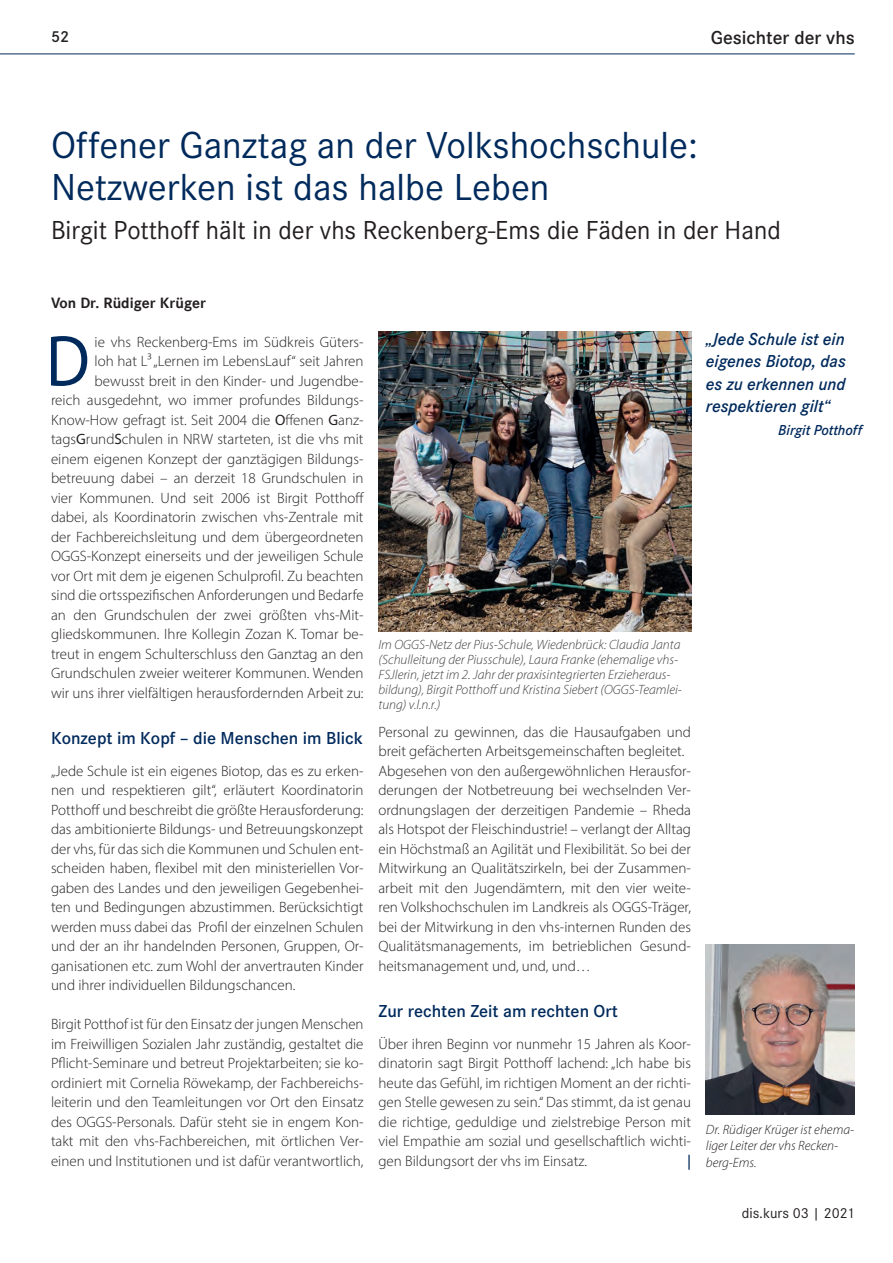
<style>
.page{position:relative;width:893px;height:1263px;background:#fff}
.page>*{position:absolute;margin:0;border:0;box-sizing:border-box;transform-origin:0 0}
._06A-Initial_normal{font:72.9px "Myriad Pro";color:#002a5c;scale:.9 1}
._01B-Headline{font:39px/42px "Corporate S";color:#002a5c}
._02B-Subline{font:27px "Corporate S";color:#231f20}
.t1{font:600 19.5px "Corporate S";color:#231f20}
._03C-Zitat{font:italic 600 18px/22.5px "Corporate S";color:#002a5c;text-align:justify}
._03B-ZUE{font:600 18px "Corporate S";color:#002a5c}
.t2{font:600 16.5px "Corporate S";color:#231f20}
._01A-fliesstext{font:300 15px/19.5px "Myriad Pro";color:#231f20;text-align:justify}
._06A-Initial_normal-2{font:300 15px/19.5px "Myriad Pro";color:#231f20;text-align:right}
._03A-Blocksatz{font:300 15px/19.5px "Myriad Pro";color:#231f20;text-align:justify}
.t3{font:15px "Corporate S";color:#231f20}
._04C-Zitatname{font:italic 600 15px "Corporate S";color:#002a5c}
._03A-Blocksatz-2{font:700 15px "Corporate SBQ";color:#002a5c}
._00D-vonAutor{font:700 14.7px "Corporate SBQ";color:#231f20}
._02C-Bildbeschr{font:italic 300 13.5px/15px "Myriad Pro";color:#3e3e3f}
._01D-Autorenbeschr{font:italic 300 13.5px/16.5px "Myriad Pro";color:#231f20}
.s1{font-weight:400}
</style>
<div class="page">
<hr style="left:0;top:54px;width:855px;height:1px;background:#002a5c">
<img style="left:378px;top:332px;width:313px;height:299px">
<img style="left:706px;top:944px;width:149px;height:170px">
<p class="t2" style="left:51px;top:27px;width:20px">52</p>
<h3 class="t1" style="left:711px;top:27px;width:146px">Gesichter der vhs</h3>
<p class="_01B-Headline" style="left:51px;top:124px;width:648px">Offener Ganztag an der Volkshochschule:<br>Netzwerken ist das halbe Leben</p>
<p class="_02B-Subline" style="left:51px;top:214px;width:731px">Birgit Potthoff hält in der vhs Reckenberg-Ems die Fäden in der Hand</p>
<p class="_00D-vonAutor" style="left:51px;top:293px;width:156px">Von Dr. Rüdiger Krüger</p>
<p class="_06A-Initial_normal" style="left:46px;top:316px;width:50px">D</p>
<p class="_06A-Initial_normal-2" style="left:51px;top:332px;width:315px">ie vhs Reckenberg-Ems im Südkreis Güters-<br>loh hat L³ „Lernen im LebensLauf“ seit Jahren bewusst breit in den Kinder- und Jugendbe-<br>reich ausgedehnt, wo immer profundes Bildungs-Know-How gefragt ist. Seit 2004 die <span class="s1">O</span>ffenen <span class="s1">G</span>anz&shy;tags<span class="s1">G</span>rund<span class="s1">S</span>chulen in NRW starteten, ist die vhs mit einem eigenen Konzept der ganztägigen Bildungs&shy;betreuung dabei – an derzeit 18 Grundschulen in vier Kommunen. Und seit 2006 ist Birgit Potthoff dabei, als Koordinatorin zwischen vhs-Zentrale mit der Fachbereichsleitung und dem übergeordneten OGGS-Konzept einerseits und der jeweiligen Schule vor Ort mit dem je eigenen Schulprofil. Zu beachten sind die ortsspezifischen Anforderungen und Bedarfe an den Grundschulen der zwei größten vhs-Mit&shy;gliedskommunen. Ihre Kollegin Zozan K. Tomar be&shy;treut in engem Schulterschluss den Ganztag an den Grundschulen zweier weiterer Kommunen. Wenden wir uns ihrer vielfältigen herausfordernden Arbeit zu:</p>
<p class="_03B-ZUE" style="left:51px;top:728px;width:313px">Konzept im Kopf – die Menschen im Blick</p>
<p class="_01A-fliesstext" style="left:51px;top:761px;width:314px">„Jede Schule ist ein eigenes Biotop, das es zu erken&shy;nen und respektieren gilt“, erläutert Koordinatorin Potthoff und beschreibt die größte Herausforderung: das ambitionierte Bildungs- und Betreuungskonzept der vhs, für das sich die Kommunen und Schulen ent&shy;scheiden haben, flexibel mit den ministeriellen Vor&shy;gaben des Landes und den jeweiligen Gegebenhei&shy;ten und Bedingungen abzustimmen. Berücksichtigt werden muss dabei das Profil der einzelnen Schulen und der an ihr handelnden Personen, Gruppen, Or&shy;ganisationen etc. zum Wohl der anvertrauten Kinder und ihrer individuellen Bildungschancen.</p>
<p class="_01A-fliesstext" style="left:51px;top:1014px;width:314px">Birgit Potthof ist für den Einsatz der jungen Menschen im Freiwilligen Sozialen Jahr zuständig, gestaltet die Pflicht-Seminare und betreut Projektarbeiten; sie ko&shy;ordiniert mit Cornelia Röwekamp, der Fachbereichs&shy;leiterin und den Teamleitungen vor Ort den Einsatz des OGGS-Personals. Dafür steht sie in engem Kon&shy;takt mit den vhs-Fachbereichen, mit örtlichen Ver&shy;einen und Institutionen und ist dafür verantwortlich,</p>
<p class="_02C-Bildbeschr" style="left:378px;top:637px;width:305px">Im OGGS-Netz der Pius-Schule, Wiedenbrück: Claudia Janta (Schulleitung der Piusschule), Laura Franke (ehemalige vhs-FSJlerin, jetzt im 2. Jahr der praxisintegrierten Erzieheraus&shy;bildung), Birgit Potthoff und Kristina Siebert (OGGS-Teamlei&shy;tung) v.l.n.r.)</p>
<p class="_01A-fliesstext" style="left:378px;top:722px;width:314px">Personal zu gewinnen, das die Hausaufgaben und breit gefächerten Arbeitsgemeinschaften begleitet.</p>
<p class="_01A-fliesstext" style="left:378px;top:761px;width:314px">Abgesehen von den außergewöhnlichen Herausfor&shy;derungen der Notbetreuung bei wechselnden Ver&shy;ordnungslagen der derzeitigen Pandemie – Rheda als Hotspot der Fleischindustrie! – verlangt der Alltag ein Höchstmaß an Agilität und Flexibilität. So bei der Mitwirkung an Qualitätszirkeln, bei der Zusammen&shy;arbeit mit den Jugendämtern, mit den vier weite&shy;ren Volkshochschulen im Landkreis als OGGS-Träger, bei der Mitwirkung in den vhs-internen Runden des Qualitätsmanagements, im betrieblichen Gesund&shy;heitsmanagement und, und, und…</p>
<p class="_03B-ZUE" style="left:378px;top:1001px;width:241px">Zur rechten Zeit am rechten Ort</p>
<p class="_03A-Blocksatz" style="left:378px;top:1034px;width:314px">Über ihren Beginn vor nunmehr 15 Jahren als Koor&shy;dinatorin sagt Birgit Potthoff lachend: „Ich habe bis heute das Gefühl, im richtigen Moment an der richti&shy;gen Stelle gewesen zu sein.“ Das stimmt, da ist genau die richtige, geduldige und zielstrebige Person mit viel Empathie am sozial und gesellschaftlich wichti&shy;gen Bildungsort der vhs im Einsatz.</p>
<p class="_03A-Blocksatz-2" style="left:688px;top:1151px;width:5px">|</p>
<p class="_03C-Zitat" style="left:706px;top:328px;width:142px">„Jede Schule ist ein eigenes Biotop, das es zu erkennen und respektieren gilt“</p>
<p class="_04C-Zitatname" style="left:778px;top:421px;width:85px">Birgit Potthoff</p>
<p class="_01D-Autorenbeschr" style="left:706px;top:1121px;width:150px">Dr. Rüdiger Krüger ist ehema&shy;liger Leiter der vhs Recken&shy;berg-Ems.</p>
<p class="t3" style="left:742px;top:1204px;width:114px">dis.kurs 03 | 2021</p>
</div>
